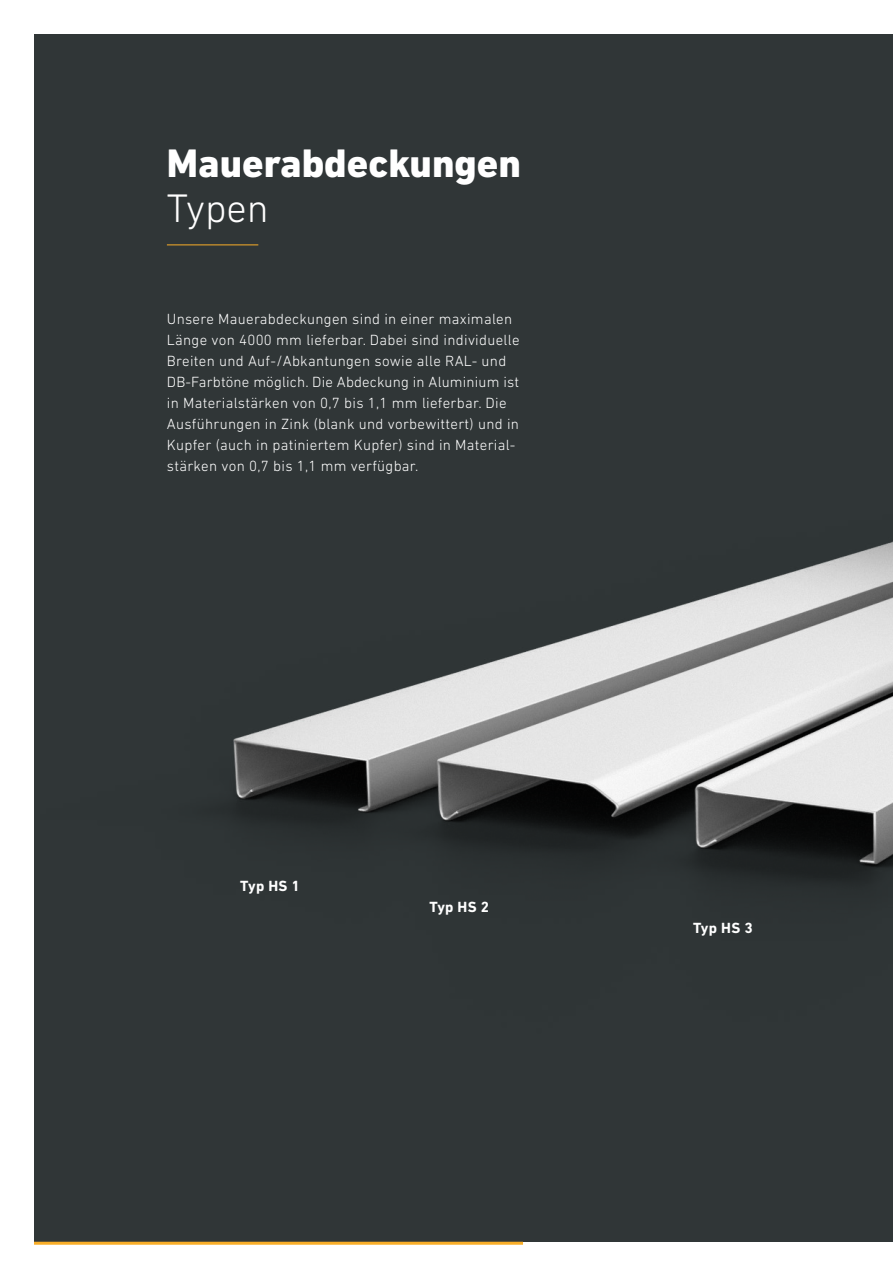
<style>
.page{position:relative;width:893px;height:1263px;background:#fff}
.page>*{position:absolute;margin:0;border:0;box-sizing:border-box;transform-origin:0 0}
.t1{font:800 40.5px "DIN Next LT Pro";color:#fff}
.t2{font:300 40.5px "DIN Next LT Pro";color:#fff}
.t3{font:300 15px/21px "DIN Next LT Pro";letter-spacing:.02em;color:#fff}
.t4{font:700 15px "DIN Next LT Pro";letter-spacing:.02em;color:#fff}
</style>
<div class="page">
<div style="left:34px;top:34px;width:859px;height:1208px;background:#303637"></div>
<hr style="left:34px;top:1242px;width:489px;height:3px;background:#f9ae28">
<img style="left:233px;top:541px;width:660px;height:345px">
<hr style="left:167px;top:244px;width:91px;height:1px;background:#f9ae28">
<h1 class="t1" style="left:167px;top:140px;width:356px">Mauerabdeckungen</h1>
<h1 class="t2" style="left:167px;top:185px;width:103px">Typen</h1>
<p class="t3" style="left:167px;top:309px;width:354px">Unsere Mauerabdeckungen sind in einer maximalen Länge von 4000 mm lieferbar. Dabei sind individuelle Breiten und Auf-/Abkantungen sowie alle RAL- und DB-Farbtöne möglich. Die Abdeckung in Aluminium ist in Materialstärken von 0,7 bis 1,1 mm lieferbar. Die Ausführungen in Zink (blank und vorbewittert) und in Kupfer (auch in patiniertem Kupfer) sind in Material&shy;stärken von 0,7 bis 1,1 mm verfügbar.</p>
<p class="t4" style="left:240px;top:877px;width:61px">Typ HS 1</p>
<p class="t4" style="left:429px;top:898px;width:61px">Typ HS 2</p>
<p class="t4" style="left:693px;top:919px;width:61px">Typ HS 3</p>
</div>
